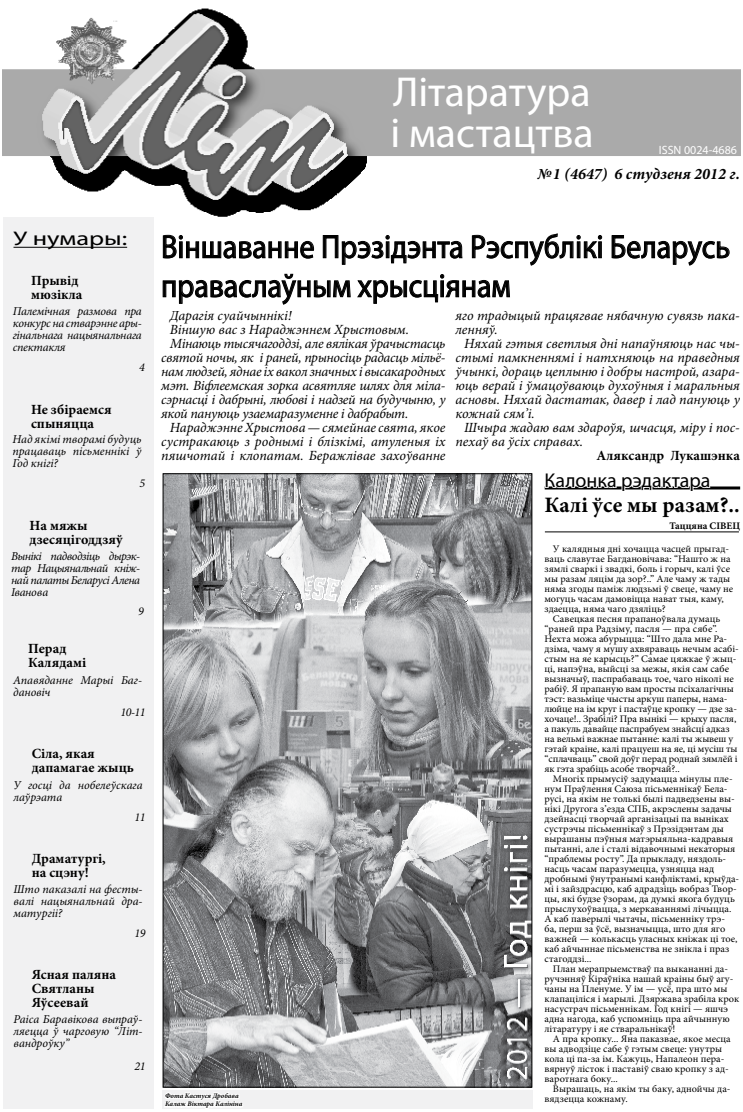
<style>
.page{position:relative;width:743px;height:1112px;background:#fff}
.page>*{position:absolute;margin:0;border:0;box-sizing:border-box;transform-origin:0 0}
.t1{font:42px/41px "Myriad Pro";color:#fff}
.t2{font:33px/39px "Myriad Pro";color:#000;scale:.91 1}
.t3{font:700 22px "Minion Pro";letter-spacing:.005em;color:#000}
.t4{font:20px "Myriad Pro";color:#000}
.t5{font:19.8px "Myriad Pro";color:#000;scale:1.33 1}
.t6{font:italic 700 16px "Minion Pro";color:#000}
.t7{font:italic 14px/14px "Minion Pro";letter-spacing:-.01em;color:#000}
.t8{font:700 14px/14px "Minion Pro";color:#000}
.t9{font:italic 12px/12px "Minion Pro";letter-spacing:-.01em;color:#000;text-align:justify}
.t10{font:12px "Myriad Pro";color:#fff}
.t11{font:10px/10px "Minion Pro";color:#000}
.t12{font:700 10px "Minion Pro";color:#000}
.t13{font:italic 700 7px/8.4px "Minion Pro";color:#000}
</style>
<div class="page">
<div style="left:3px;top:3px;width:151px;height:1105px;background:#f1f1f2"></div>
<hr style="left:14px;top:247px;width:113px;height:1px;background:#000">
<img style="left:3px;top:3px;width:737px;height:214px">
<svg style="left:162px;top:234px;width:152px;height:25px"></svg>
<svg style="left:322px;top:235px;width:141px;height:30px"></svg>
<svg style="left:471px;top:233px;width:131px;height:33px"></svg>
<svg style="left:611px;top:235px;width:119px;height:31px"></svg>
<svg style="left:162px;top:273px;width:348px;height:32px"></svg>
<img style="left:165px;top:475px;width:365px;height:610px">
<div style="left:162px;top:1089px;width:370px;height:19px;background:#f1f1f2"></div>
<svg style="left:162px;top:1071px;width:83px;height:38px"></svg>
<hr style="left:545px;top:531px;width:194px;height:1px;background:#000">
<hr style="left:544px;top:486px;width:196px;height:3px;background:#000">
<svg style="left:544px;top:486px;width:167px;height:47px"></svg>
<h1 class="t1" style="left:390px;top:71px;width:205px">Літаратура і мастацтва</h1>
<p class="t10" style="left:659px;top:142px;width:80px">ISSN 0024-4686</p>
<h3 class="t6" style="left:537px;top:162px;width:204px">№ 1 (4647) 6 студзеня 2012 г.</h3>
<h3 class="t5" style="left:14px;top:226px;width:87px">У нумары:</h3>
<h3 class="t8" style="left:31px;top:273px;width:53px">Прывід мюзікла</h3>
<p class="t9" style="left:13px;top:305px;width:130px">Палемічная размова пра конкурс на стварэнне ары&shy;гінальнага нацыянальнага спектакля</p>
<p class="t9" style="left:139px;top:360px;width:7px">4</p>
<h3 class="t8" style="left:31px;top:402px;width:82px">Не збіраемся спыняцца</h3>
<p class="t9" style="left:13px;top:433px;width:130px">Над якімі творамі будуць працаваць пісьменнікі ў Год кнігі?</p>
<p class="t9" style="left:140px;top:477px;width:7px">5</p>
<h3 class="t8" style="left:30px;top:518px;width:95px">На мяжы дзесяцігоддзяў</h3>
<p class="t9" style="left:11px;top:550px;width:130px">Вынікі падводзіць дырэк&shy;тар Нацыянальнай кніж&shy;най палаты Беларусі Алена Іванова</p>
<p class="t9" style="left:138px;top:604px;width:7px">9</p>
<h3 class="t8" style="left:28px;top:641px;width:59px">Перад<br>Калядамі</h3>
<p class="t9" style="left:13px;top:673px;width:130px">Апавяданне Марыі Баг&shy;дановіч</p>
<p class="t9" style="left:121px;top:705px;width:26px">10-11</p>
<h3 class="t8" style="left:32px;top:746px;width:104px">Сіла, якая дапамагае жыць</h3>
<p class="t9" style="left:14px;top:778px;width:130px">У госці да нобелеўскага лаўрэата</p>
<p class="t9" style="left:135px;top:810px;width:12px">11</p>
<h3 class="t8" style="left:32px;top:851px;width:76px">Драматургі, на сцэну!</h3>
<p class="t9" style="left:14px;top:883px;width:130px">Што паказалі на фесты&shy;валі нацыянальнай дра&shy;матургіі?</p>
<p class="t9" style="left:135px;top:926px;width:12px">19</p>
<h3 class="t8" style="left:32px;top:966px;width:86px">Ясная паляна<br>Святланы<br>Яўсеевай</h3>
<p class="t9" style="left:14px;top:1012px;width:130px">Раіса Баравікова выпраў&shy;ляецца ў чарговую “Літ&shy;вандроўку”</p>
<p class="t9" style="left:135px;top:1059px;width:12px">21</p>
<h2 class="t2" style="left:161px;top:226px;width:627px">Віншаванне Прэзідэнта Рэспублікі Беларусь праваслаўным хрысціянам</h2>
<h3 class="t7" style="left:170px;top:309px;width:123px">Дарагія суайчыннікі!</h3>
<h3 class="t7" style="left:170px;top:323px;width:241px">Віншую вас з Нараджэннем Хрыстовым.</h3>
<h3 class="t7" style="left:170px;top:337px;width:277px">Мінаюць тысячагоддзі, але вялікая ўрачыстасць</h3>
<h3 class="t7" style="left:161px;top:351px;width:286px">святой ночы, як і раней, прыносіць радасць мільё-</h3>
<h3 class="t7" style="left:161px;top:365px;width:286px">нам людзей, яднае іх вакол значных і высакародных</h3>
<h3 class="t7" style="left:161px;top:379px;width:286px">мэт. Віфлеемская зорка асвятляе шлях для міла-</h3>
<h3 class="t7" style="left:161px;top:393px;width:286px">сэрнасці і дабрыні, любові і надзей на будучыню, у</h3>
<h3 class="t7" style="left:161px;top:407px;width:249px">якой пануюць узаемаразуменне і дабрабыт.</h3>
<h3 class="t7" style="left:170px;top:421px;width:277px">Нараджэнне Хрыстова — сямейнае свята, якое</h3>
<h3 class="t7" style="left:161px;top:435px;width:286px">сустракаюць з роднымі і блізкімі, атуленыя іх</h3>
<h3 class="t7" style="left:161px;top:449px;width:286px">пяшчотай і клопатам. Беражлівае захоўванне</h3>
<p class="t13" style="left:165px;top:1091px;width:79px">Фота Кастуся Дробава<br>Калаж Віктара Калініна</p>
<h3 class="t7" style="left:455px;top:309px;width:286px">яго традыцый працягвае нябачную сувязь пака&shy;ленняў.</h3>
<p class="t7" style="left:455px;top:337px;width:286px;text-align:justify;text-indent:8px">Няхай гэтыя светлыя дні напаўняюць нас чы&shy;стымі памкненнямі і натхняюць на праведныя ўчынкі, дораць цеплыню і добры настрой, азара&shy;юць верай і ўмацоўваюць духоўныя і маральныя асновы. Няхай дастатак, давер і лад пануюць у кожнай сям’і.</p>
<h3 class="t7" style="left:455px;top:421px;width:286px;text-indent:8px">Шчыра жадаю вам здароўя, шчасця, міру і пос&shy;пехаў ва ўсіх справах.</h3>
<h3 class="t8" style="left:596px;top:448px;width:145px">Аляксандр Лукашэнка</h3>
<h3 class="t4" style="left:544px;top:467px;width:167px">Калонка рэдактара</h3>
<h3 class="t3" style="left:544px;top:489px;width:197px">Калі ўсе мы разам?..</h3>
<p class="t11" style="left:544px;top:543px;width:190px;text-indent:9px">У калядныя дні хочацца часцей прыгад&shy;ваць славутае Багдановічава: “Нашто ж на зямлі сваркі і звадкі, боль і горыч, калі ўсе мы разам ляцім да зор?..” Але чаму ж тады няма згоды паміж людзьмі ў свеце, чаму не могуць часам дамовіцца нават тыя, каму, здаецца, няма чаго дзяліць?</p>
<p class="t11" style="left:544px;top:613px;width:196px;text-indent:9px">Савецкая песня прапаноўвала думаць “раней пра Радзіму, пасля — пра сябе”.<br>Нехта можа абурыцца: “Што дала мне Ра&shy;дзіма, чаму я мушу ахвяраваць нечым асабі&shy;стым на яе карысць?” Самае цяжкае ў жыц&shy;ці, напэўна, выйсці за межы, якія сам сабе вызначыў, паспрабаваць тое, чаго ніколі не рабіў. Я прапаную вам просты псіхалагічны тэст: вазьміце чысты аркуш паперы, нама&shy;люйце на ім круг і пастаўце кропку — дзе за&shy;хочаце!.. Зрабілі? Пра вынікі — крыху пасля, а пакуль давайце паспрабуем знайсці адказ на вельмі важнае пытанне: калі ты жывеш у гэтай краіне, калі працуеш на яе, ці мусіш ты “сплачваць” свой доўг перад роднай зямлёй і як гэта зрабіць асобе творчай?..</p>
<p class="t11" style="left:544px;top:773px;width:196px;text-indent:9px">Многіх прымусіў задумацца мінулы пле&shy;нум Праўлення Саюза пісьменнікаў Бела&shy;русі, на якім не толькі былі падведзены вы&shy;нікі Другога з’езда СПБ, акрэслены задачы дзейнасці творчай арганізацыі па выніках сустрэчы пісьменнікаў з Прэзідэнтам ды вырашаны пэўныя матэрыяльна-кадравыя пытанні, але і сталі відавочнымі некаторыя “праблемы росту”. Да прыкладу, няздоль&shy;насць часам паразумецца, узняцца над дробнымі ўнутранымі канфліктамі, крыўда&shy;мі і зайздрасцю, каб адрадзіць вобраз Твор&shy;цы, які будзе ўзорам, да думкі якога будуць прыслухоўвацца, з меркаваннямі лічыцца.<br>А каб паверылі чытачы, пісьменніку трэ&shy;ба, перш за ўсё, вызначыцца, што для яго важней — колькасць уласных кніжак ці тое, каб айчыннае пісьменства не знікла і праз стагоддзі...</p>
<p class="t11" style="left:544px;top:963px;width:196px;text-indent:9px">План мерапрыемстваў па выкананні да&shy;ручэнняў Кіраўніка нашай краіны быў агу&shy;чаны на Пленуме. У ім — усё, пра што мы клапаціліся і марылі. Дзяржава зрабіла крок насустрач пісьменнікам. Год кнігі — яшчэ адна нагода, каб успомніць пра айчынную літаратуру і яе стваральнікаў!</p>
<p class="t11" style="left:544px;top:1033px;width:188px;text-indent:9px">А пра кропку... Яна паказвае, якое месца вы адводзіце сабе ў гэтым свеце: унутры кола ці па-за ім. Кажуць, Напалеон пера&shy;вярнуў лісток і паставіў сваю кропку з ад&shy;варотнага боку...</p>
<p class="t11" style="left:544px;top:1083px;width:187px;text-indent:9px">Вырашаць, на якім ты баку, аднойчы да&shy;вядзецца кожнаму.</p>
<p class="t12" style="left:669px;top:518px;width:72px">Таццяна СІВЕЦ</p>
</div>
